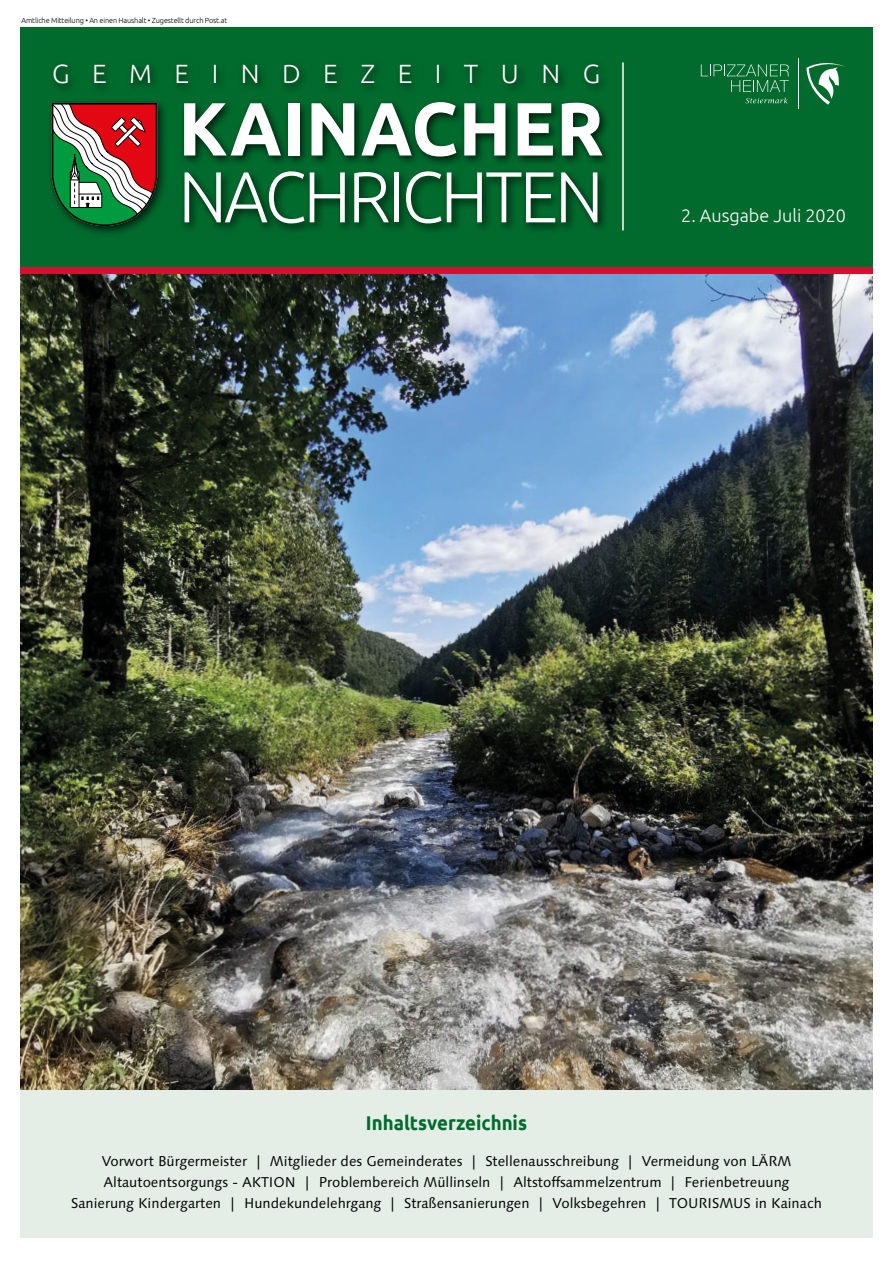
<style>
.page{position:relative;width:893px;height:1263px;background:#fff}
.page>*{position:absolute;margin:0;border:0;box-sizing:border-box;transform-origin:0 0}
.t1{font:700 75.3px "Ubuntu";letter-spacing:.01em;color:#fff;scale:.95 1}
.t2{font:300 72px "Ubuntu";letter-spacing:-.04em;color:#fff;scale:.95 1}
.t3{font:300 26.4px "Ubuntu";letter-spacing:.85em;color:#fff}
.t4{font:700 19.95px "Ubuntu";color:#006b2d;scale:.93 1}
.t5{font:300 18px "Ubuntu";color:#fff}
.t6{font:14.25px/21px "Linotype Syntax Os F";color:#000;text-align:center}
.t7{font:300 7.35px "Ubuntu";letter-spacing:-.02em;color:#000}
</style>
<div class="page">
<img style="left:20px;top:274px;width:852px;height:817px">
<div style="left:20px;top:27px;width:852px;height:241px;background:#006b2d"></div>
<div style="left:20px;top:268px;width:852px;height:6px;background:#d51130"></div>
<div style="left:179px;top:97px;width:433px;height:137px;background:#000;opacity:.75"></div>
<div style="left:47px;top:98px;width:122px;height:139px;background:#000;opacity:.75"></div>
<svg style="left:52px;top:103px;width:105px;height:123px"></svg>
<div style="left:49px;top:59px;width:560px;height:36px;background:#000;opacity:.75"></div>
<svg style="left:806px;top:63px;width:39px;height:42px"></svg>
<hr style="left:799px;top:59px;width:1px;height:50px;background:#fff">
<svg style="left:701px;top:65px;width:88px;height:27px"></svg>
<svg style="left:745px;top:98px;width:43px;height:5px"></svg>
<hr style="left:622px;top:62px;width:2px;height:168px;background:#fff">
<div style="left:20px;top:1091px;width:852px;height:147px;background:#e4eee6"></div>
<p class="t7" style="left:21px;top:16px;width:207px">Amtliche Mitteilung • An einen Haushalt • Zugestellt durch Post.at</p>
<h3 class="t3" style="left:52px;top:58px;width:549px">GEMEINDEZEITUNG</h3>
<h1 class="t1" style="left:178px;top:83px;width:449px">KAINACHER</h1>
<h2 class="t2" style="left:178px;top:153px;width:449px">NACHRICHTEN</h2>
<p class="t5" style="left:681px;top:205px;width:166px">2. Ausgabe Juli 2020</p>
<h3 class="t4" style="left:366px;top:1110px;width:175px">Inhaltsverzeichnis</h3>
<p class="t6" style="left:71px;top:1151px;width:752px">Vorwort Bürgermeister | Mitglieder des Gemeinderates | Stellenausschreibung | Vermeidung von LÄRM<br>Altautoentsorgungs - AKTION | Problembereich Müllinseln | Altstoffsammelzentrum | Ferienbetreuung<br>Sanierung Kindergarten | Hundekundelehrgang | Straßensanierungen | Volksbegehren | TOURISMUS in Kainach</p>
</div>
